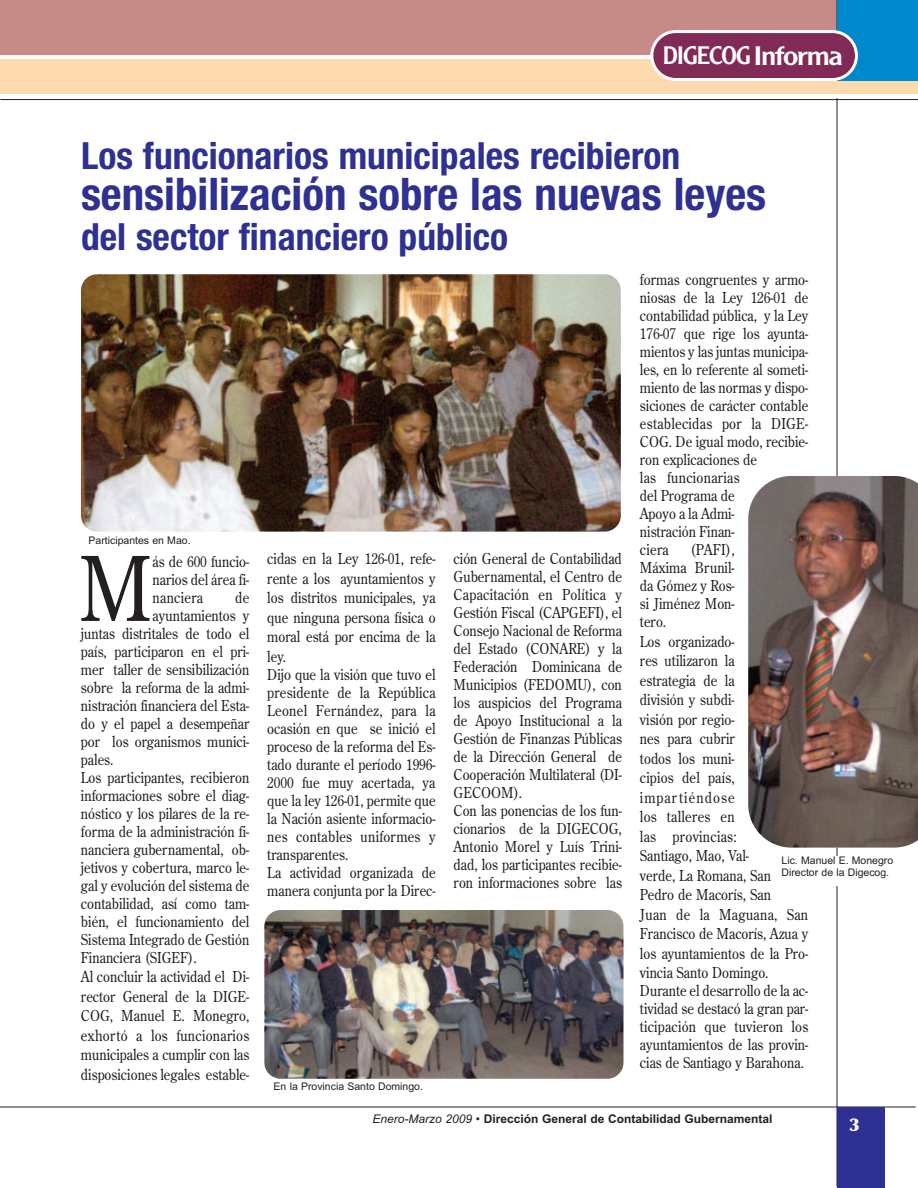
<style>
.page{position:relative;width:918px;height:1188px;background:#fff}
.page>*{position:absolute;margin:0;border:0;box-sizing:border-box;transform-origin:0 0}
.t1{font:88.8px "Century Old Style";color:#231f20;scale:.88 1}
.t2{font:700 condensed 45px "Helvetica Neue";color:#2e3092}
.t3{font:700 condensed 37.5px "Helvetica Neue";color:#2e3092}
.t4{font:26.55px "Clearface Gothic Regular DTC";letter-spacing:-.05em;color:#fff;scale:1.07 1}
.t5{font:900 18px "Optima";color:#fff}
.t6{font:15px/18px "Century Old Style";color:#231f20;text-align:justify;scale:.88 1}
.t7{font:700 12px "Arial";color:#231f20}
.t8{font:10.5px/12.6px "Arial";color:#231f20}
.s1{font-size:28.05px}
.s2{font-weight:400;font-style:italic}
</style>
<div class="page">
<div style="left:0;top:0;width:918px;height:55px;background:#c68b87"></div>
<hr style="left:0;top:1107px;width:916px;height:1px;background:#231f20">
<hr style="left:0;top:99px;width:918px;height:1px;background:#231f20">
<div style="left:0;top:60px;width:918px;height:34px;background:#fedbaf"></div>
<hr style="left:837px;top:98px;width:1px;height:1089px;background:#231f20">
<div style="left:837px;top:1107px;width:47px;height:81px;background:#2e3092"></div>
<div style="left:837px;top:0;width:81px;height:81px;background:#0088cd"></div>
<svg style="left:650px;top:30px;width:208px;height:51px;background:#914b71"></svg>
<img style="left:81px;top:274px;width:540px;height:258px">
<img style="left:264px;top:910px;width:359px;height:169px">
<img style="left:748px;top:476px;width:170px;height:372px">
<div style="left:782px;top:856px;width:121px;height:29px;background:#fff"></div>
<h3 class="t4" style="left:663px;top:39px;width:170px">DIGECOG<span class="s1">Informa</span></h3>
<h3 class="t3" style="left:81px;top:133px;width:601px">Los funcionarios municipales recibieron</h3>
<h2 class="t2" style="left:81px;top:166px;width:687px">sensibilización sobre las nuevas leyes</h2>
<h3 class="t3" style="left:81px;top:214px;width:429px">del sector financiero público</h3>
<p class="t8" style="left:89px;top:534px;width:104px">Participantes en Mao.</p>
<h1 class="t1" style="left:79px;top:538px;width:86px">M</h1>
<p class="t6" style="left:153px;top:553px;width:111px">ás de 600 funcio&shy;narios del área fi&shy;nanciera</p>
<p class="t6" style="left:235px;top:589px;width:18px">de</p>
<p class="t6" style="left:153px;top:607px;width:111px">ayuntamientos y</p>
<p class="t6" style="left:81px;top:625px;width:193px">juntas distritales de todo el</p>
<p class="t6" style="left:81px;top:643px;width:193px">país, participaron en el pri-</p>
<p class="t6" style="left:81px;top:661px;width:193px">mer taller de sensibilización</p>
<p class="t6" style="left:81px;top:679px;width:193px">sobre la reforma de la admi-</p>
<p class="t6" style="left:81px;top:697px;width:193px">nistración financiera del Esta-</p>
<p class="t6" style="left:81px;top:715px;width:193px">do y el papel a desempeñar</p>
<p class="t6" style="left:81px;top:733px;width:193px">por los organismos munici-</p>
<p class="t6" style="left:81px;top:751px;width:38px">pales.</p>
<p class="t6" style="left:81px;top:769px;width:193px">Los participantes, recibieron</p>
<p class="t6" style="left:81px;top:787px;width:193px">informaciones sobre el diag-</p>
<p class="t6" style="left:81px;top:805px;width:193px">nóstico y los pilares de la re-</p>
<p class="t6" style="left:81px;top:823px;width:193px">forma de la administración fi-</p>
<p class="t6" style="left:81px;top:841px;width:193px">nanciera gubernamental, ob-</p>
<p class="t6" style="left:81px;top:859px;width:193px">jetivos y cobertura, marco le-</p>
<p class="t6" style="left:81px;top:877px;width:193px">gal y evolución del sistema de</p>
<p class="t6" style="left:81px;top:895px;width:193px">contabilidad, así como tam-</p>
<p class="t6" style="left:81px;top:913px;width:193px">bién, el funcionamiento del</p>
<p class="t6" style="left:81px;top:931px;width:193px">Sistema Integrado de Gestión</p>
<p class="t6" style="left:81px;top:949px;width:133px">Financiera (SIGEF).</p>
<p class="t6" style="left:81px;top:967px;width:193px;line-height:19.5px">Al concluir la actividad el Di&shy;rector General de la DIGE-COG, Manuel E. Monegro, exhortó a los funcionarios municipales a cumplir con las disposiciones legales estable-</p>
<p class="t6" style="left:267px;top:549px;width:193px;line-height:19.5px">cidas en la Ley 126-01, refe&shy;rente a los ayuntamientos y los distritos municipales, ya que ninguna persona física o moral está por encima de la ley.</p>
<p class="t6" style="left:267px;top:666px;width:193px;text-align:left">Dijo que la visión que tuvo el presidente de la República<br>Leonel Fernández, para la ocasión en que se inició el proceso de la reforma del Es&shy;tado durante el período 1996-<br>2000 fue muy acertada, ya que la ley 126-01, permite que la Nación asiente informacio&shy;nes contables uniformes y transparentes.<br>La actividad organizada de manera conjunta por la Direc-</p>
<p class="t8" style="left:274px;top:1080px;width:151px">En la Provincia Santo Domingo.</p>
<p class="t6" style="left:454px;top:550px;width:193px;text-align:left">ción General de Contabilidad<br>Gubernamental, el Centro de<br>Capacitación en Política y<br>Gestión Fiscal (CAPGEFI), el<br>Consejo Nacional de Reforma del Estado (CONARE) y la<br>Federación Dominicana de<br>Municipios (FEDOMU), con los auspicios del Programa de Apoyo Institucional a la<br>Gestión de Finanzas Públicas de la Dirección General de<br>Cooperación Multilateral (DI-<br>GECOOM).<br>Con las ponencias de los fun&shy;cionarios de la DIGECOG,<br>Antonio Morel y Luís Trini&shy;dad, los participantes recibie&shy;ron informaciones sobre las</p>
<p class="t6" style="left:640px;top:271px;width:193px;text-align:left">formas congruentes y armo&shy;niosas de la Ley 126-01 de contabilidad pública, y la Ley<br>176-07 que rige los ayunta&shy;mientos y las juntas municipa&shy;les, en lo referente al someti&shy;miento de las normas y dispo&shy;siciones de carácter contable establecidas por la DIGE-<br>COG. De igual modo, recibie&shy;ron explicaciones de<br>las funcionarias<br>del Programa de<br>Apoyo a la Admi-<br>nistración Finan-<br>ciera</p>
<p class="t6" style="left:640px;top:541px;width:109px;text-indent:51px">(PAFI), Máxima Brunil&shy;da Gómez y Ros&shy;si Jiménez Mon&shy;tero.</p>
<p class="t6" style="left:640px;top:632px;width:193px;line-height:19.5px;text-align:left">Los organizado-<br>res utilizaron la<br>estrategia de la<br>división y subdi-<br>visión por regio-<br>nes para cubrir<br>todos los muni-<br>cipios del país, impartiéndose<br>los talleres en<br>las provincias:<br>Santiago, Mao, Val-<br>verde, La Romana, San<br>Pedro de Macorís, San<br>Juan de la Maguana, San<br>Francisco de Macorís, Azua y los ayuntamientos de la Pro&shy;vincia Santo Domingo.</p>
<p class="t6" style="left:640px;top:982px;width:193px">Durante el desarrollo de la ac&shy;tividad se destacó la gran par&shy;ticipación que tuvieron los ayuntamientos de las provin&shy;cias de Santiago y Barahona.</p>
<p class="t8" style="left:782px;top:854px;width:113px">Lic. Manuel E. Monegro<br>Director de la Digecog.</p>
<p class="t7" style="left:373px;top:1112px;width:402px"><span class="s2">Enero-Marzo 2009 •</span> Dirección General de Contabilidad Gubernamental</p>
<p class="t5" style="left:849px;top:1114px;width:12px">3</p>
</div>
